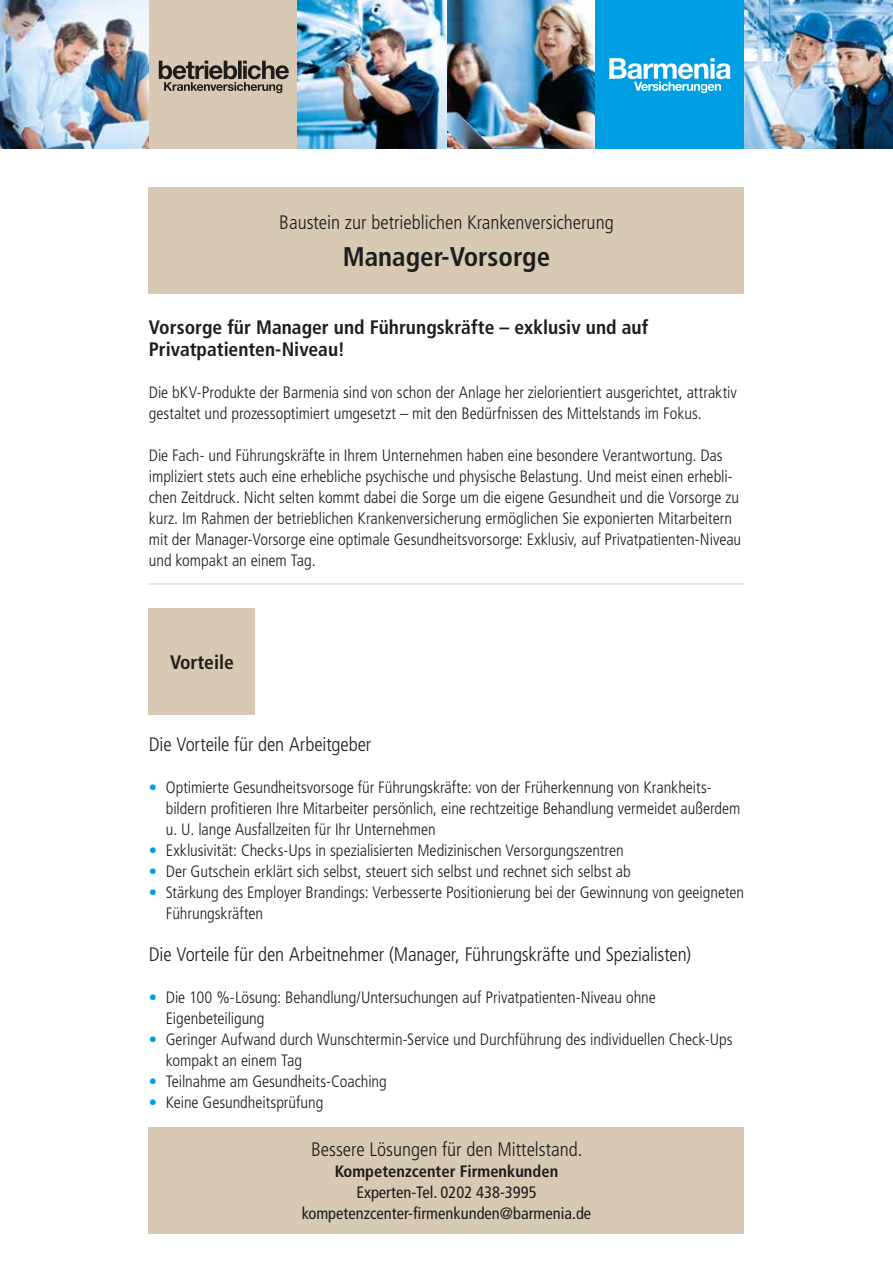
<style>
.page{position:relative;width:893px;height:1263px;background:#fff}
.page>*{position:absolute;margin:0;border:0;box-sizing:border-box;transform-origin:0 0}
.t1{font:700 condensed 27px "Frutiger LT Std";color:#1d1d1b}
.t2{font:300 condensed 19.5px "Frutiger LT Std";color:#1d1d1b}
.t3{font:700 condensed 19.5px/22.5px "Frutiger LT Std";color:#1d1d1b}
.t4{font:300 condensed 16.5px/21px "Frutiger LT Std";letter-spacing:-.005em;color:#1d1d1b}
.t5{font:condensed 16.5px/21px "Frutiger LT Std";color:#1d1d1b;text-align:center}
.t6{font:700 condensed 16.5px "Frutiger LT Std";color:#1d1d1b}
.s1{color:#009fe3}
</style>
<div class="page">
<div style="left:149px;top:1127px;width:595px;height:106px;background:#d7c9b4"></div>
<div style="left:149px;top:187px;width:595px;height:106px;background:#d7c9b4"></div>
<hr style="left:149px;top:584px;width:595px;height:1px;background:#d7c9b4">
<div style="left:149px;top:608px;width:106px;height:107px;background:#d7c9b4"></div>
<div style="left:149px;top:0;width:149px;height:149px;background:#d7c9b4"></div>
<svg style="left:159px;top:61px;width:130px;height:32px"></svg>
<img style="left:744px;top:0;width:149px;height:149px">
<img style="left:298px;top:0;width:297px;height:149px">
<img style="left:0;top:0;width:149px;height:149px">
<div style="left:595px;top:0;width:149px;height:149px;background:#009fe3"></div>
<svg style="left:609px;top:58px;width:122px;height:35px"></svg>
<p class="t2" style="left:279px;top:211px;width:336px">Baustein zur betrieblichen Krankenversicherung</p>
<h1 class="t1" style="left:343px;top:241px;width:209px">Manager-Vorsorge</h1>
<p class="t3" style="left:149px;top:316px;width:501px">Vorsorge für Manager und Führungskräfte – exklusiv und auf<br>Privatpatienten-Niveau!</p>
<p class="t4" style="left:149px;top:382px;width:590px">Die bKV-Produkte der Barmenia sind von schon der Anlage her zielorientiert ausgerichtet, attraktiv gestaltet und prozessoptimiert umgesetzt – mit den Bedürfnissen des Mittelstands im Fokus.</p>
<p class="t4" style="left:149px;top:445px;width:594px">Die Fach- und Führungskräfte in Ihrem Unternehmen haben eine besondere Verantwortung. Das impliziert stets auch eine erhebliche psychische und physische Belastung. Und meist einen erhebli&shy;chen Zeitdruck. Nicht selten kommt dabei die Sorge um die eigene Gesundheit und die Vorsorge zu kurz. Im Rahmen der betrieblichen Krankenversicherung ermöglichen Sie exponierten Mitarbeitern mit der Manager-Vorsorge eine optimale Gesundheitsvorsorge: Exklusiv, auf Privatpatienten-Niveau und kompakt an einem Tag.</p>
<p class="t3" style="left:170px;top:651px;width:65px">Vorteile</p>
<p class="t2" style="left:149px;top:733px;width:224px">Die Vorteile für den Arbeitgeber</p>
<p class="t4" style="left:166px;top:776px;width:576px;text-indent:-17px"><span class="s1">•</span> Optimierte Gesundheitsvorsoge für Führungskräfte: von der Früherkennung von Krankheits&shy;bildern profitieren Ihre Mitarbeiter persönlich, eine rechtzeitige Behandlung vermeidet außerdem u. U. lange Ausfallzeiten für Ihr Unternehmen</p>
<p class="t4" style="left:149px;top:839px;width:476px"><span class="s1">•</span> Exklusivität: Checks-Ups in spezialisierten Medizinischen Versorgungszentren</p>
<p class="t4" style="left:149px;top:860px;width:483px"><span class="s1">•</span> Der Gutschein erklärt sich selbst, steuert sich selbst und rechnet sich selbst ab</p>
<p class="t4" style="left:166px;top:881px;width:580px;text-indent:-17px"><span class="s1">•</span> Stärkung des Employer Brandings: Verbesserte Positionierung bei der Gewinnung von geeigneten<br>Führungskräften</p>
<p class="t2" style="left:149px;top:943px;width:544px">Die Vorteile für den Arbeitnehmer (Manager, Führungskräfte und Spezialisten)</p>
<p class="t4" style="left:166px;top:986px;width:492px;text-indent:-17px"><span class="s1">•</span> Die 100 %-Lösung: Behandlung/Untersuchungen auf Privatpatienten-Niveau ohne<br>Eigenbeteiligung</p>
<p class="t4" style="left:166px;top:1028px;width:568px;text-indent:-17px"><span class="s1">•</span> Geringer Aufwand durch Wunschtermin-Service und Durchführung des individuellen Check-Ups kompakt an einem Tag</p>
<p class="t4" style="left:149px;top:1070px;width:240px"><span class="s1">•</span> Teilnahme am Gesundheits-Coaching</p>
<p class="t4" style="left:149px;top:1091px;width:176px"><span class="s1">•</span> Keine Gesundheitsprüfung</p>
<p class="t2" style="left:311px;top:1138px;width:273px">Bessere Lösungen für den Mittelstand.</p>
<p class="t6" style="left:335px;top:1161px;width:225px">Kompetenzcenter Firmenkunden</p>
<p class="t5" style="left:302px;top:1182px;width:291px">Experten-Tel. 0202 438-3995 kompetenzcenter-firmenkunden@barmenia.de</p>
</div>
